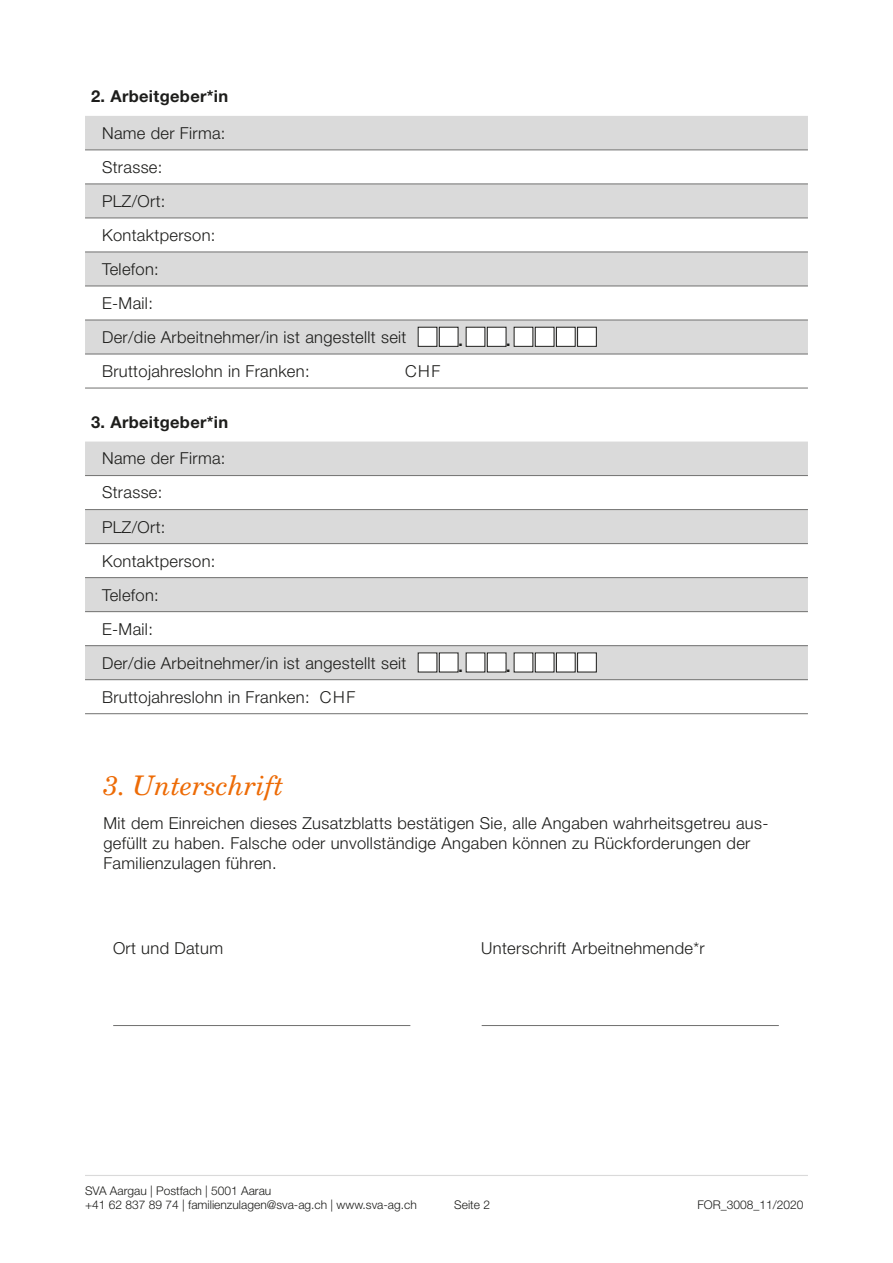
<style>
.page{position:relative;width:893px;height:1263px;background:#fff}
.page>*{position:absolute;margin:0;border:0;box-sizing:border-box;transform-origin:0 0}
.t1{font:italic 27px "New Century Schlbk LT Pro";color:#ed6b06}
.t2{font:500 18px "Helvetica Neue LT Pro";color:#1d1d1b}
.t3{font:300 16.5px/19.8px "Helvetica Neue LT Pro";letter-spacing:.02em;color:#1d1d1b}
.t4{font:700 16.5px "Helvetica Neue LT Pro";letter-spacing:.02em;color:#1d1d1b}
.t5{font:300 12px "Helvetica Neue LT Pro";color:#1d1d1b}
</style>
<div class="page">
<hr style="left:85px;top:1175px;width:723px;height:1px;background:#dadada">
<div style="left:85px;top:116px;width:723px;height:34px;background:#dadada"></div>
<svg style="left:85px;top:183px;width:723px;height:205px"></svg>
<svg style="left:85px;top:253px;width:723px;height:101px;fill:#dadada"></svg>
<hr style="left:85px;top:150px;width:723px;height:1px;background:#70706f">
<hr style="left:85px;top:184px;width:723px;height:1px;background:#70706f">
<hr style="left:85px;top:218px;width:723px;height:1px;background:#70706f">
<hr style="left:85px;top:252px;width:723px;height:1px;background:#70706f">
<hr style="left:85px;top:286px;width:723px;height:1px;background:#70706f">
<hr style="left:85px;top:320px;width:723px;height:1px;background:#70706f">
<hr style="left:85px;top:354px;width:723px;height:1px;background:#70706f">
<hr style="left:85px;top:388px;width:723px;height:1px;background:#70706f">
<div style="left:85px;top:441px;width:723px;height:34px;background:#dadada"></div>
<svg style="left:85px;top:476px;width:723px;height:205px"></svg>
<svg style="left:85px;top:578px;width:723px;height:101px;fill:#dadada"></svg>
<hr style="left:85px;top:475px;width:723px;height:1px;background:#70706f">
<hr style="left:85px;top:509px;width:723px;height:1px;background:#70706f">
<hr style="left:85px;top:543px;width:723px;height:1px;background:#70706f">
<hr style="left:85px;top:577px;width:723px;height:1px;background:#70706f">
<hr style="left:85px;top:611px;width:723px;height:1px;background:#70706f">
<hr style="left:85px;top:645px;width:723px;height:1px;background:#70706f">
<hr style="left:85px;top:679px;width:723px;height:1px;background:#70706f">
<hr style="left:85px;top:713px;width:723px;height:1px;background:#70706f">
<div style="left:396px;top:360px;width:303px;height:23px;background:#fff"></div>
<div style="left:418px;top:327px;width:19px;height:19px;background:#fff"></div>
<div style="left:418px;top:327px;width:19px;height:20px;border:1px solid #1d1d1b"></div>
<div style="left:439px;top:327px;width:19px;height:19px;background:#fff"></div>
<div style="left:439px;top:327px;width:19px;height:20px;border:1px solid #1d1d1b"></div>
<div style="left:466px;top:327px;width:19px;height:19px;background:#fff"></div>
<div style="left:466px;top:327px;width:19px;height:20px;border:1px solid #1d1d1b"></div>
<div style="left:487px;top:327px;width:19px;height:19px;background:#fff"></div>
<div style="left:487px;top:327px;width:19px;height:20px;border:1px solid #1d1d1b"></div>
<div style="left:514px;top:327px;width:19px;height:19px;background:#fff"></div>
<div style="left:514px;top:327px;width:19px;height:20px;border:1px solid #1d1d1b"></div>
<div style="left:556px;top:327px;width:19px;height:19px;background:#fff"></div>
<div style="left:556px;top:327px;width:20px;height:20px;border:1px solid #1d1d1b"></div>
<div style="left:535px;top:327px;width:19px;height:19px;background:#fff"></div>
<div style="left:535px;top:327px;width:19px;height:20px;border:1px solid #1d1d1b"></div>
<div style="left:578px;top:327px;width:18px;height:19px;background:#fff"></div>
<div style="left:577px;top:327px;width:20px;height:20px;border:1px solid #1d1d1b"></div>
<div style="left:418px;top:653px;width:19px;height:19px;background:#fff"></div>
<div style="left:439px;top:653px;width:19px;height:19px;background:#fff"></div>
<div style="left:466px;top:653px;width:19px;height:19px;background:#fff"></div>
<div style="left:487px;top:653px;width:19px;height:19px;background:#fff"></div>
<div style="left:514px;top:653px;width:19px;height:19px;background:#fff"></div>
<div style="left:556px;top:653px;width:19px;height:19px;background:#fff"></div>
<div style="left:556px;top:652px;width:20px;height:20px;border:1px solid #1d1d1b"></div>
<div style="left:535px;top:653px;width:19px;height:19px;background:#fff"></div>
<div style="left:578px;top:653px;width:18px;height:19px;background:#fff"></div>
<div style="left:577px;top:652px;width:20px;height:20px;border:1px solid #1d1d1b"></div>
<hr style="left:113px;top:1025px;width:297px;height:1px;background:#70706f">
<hr style="left:482px;top:1025px;width:297px;height:1px;background:#70706f">
<p class="t4" style="left:91px;top:86px;width:139px">2. Arbeitgeber*in</p>
<p class="t3" style="left:102px;top:123px;width:125px">Name der Firma:</p>
<p class="t3" style="left:102px;top:157px;width:62px">Strasse:</p>
<p class="t3" style="left:102px;top:191px;width:65px">PLZ/Ort:</p>
<p class="t3" style="left:102px;top:225px;width:115px">Kontaktperson:</p>
<p class="t3" style="left:102px;top:259px;width:58px">Telefon:</p>
<p class="t3" style="left:102px;top:293px;width:52px">E-Mail:</p>
<p class="t3" style="left:102px;top:327px;width:306px">Der/die Arbeitnehmer/in ist angestellt seit</p>
<p class="t3" style="left:102px;top:361px;width:209px">Bruttojahreslohn in Franken:</p>
<p class="t4" style="left:91px;top:412px;width:139px">3. Arbeitgeber*in</p>
<p class="t3" style="left:102px;top:448px;width:125px">Name der Firma:</p>
<p class="t3" style="left:102px;top:482px;width:62px">Strasse:</p>
<p class="t3" style="left:102px;top:516px;width:65px">PLZ/Ort:</p>
<p class="t3" style="left:102px;top:550px;width:115px">Kontaktperson:</p>
<p class="t3" style="left:102px;top:584px;width:58px">Telefon:</p>
<p class="t3" style="left:102px;top:618px;width:52px">E-Mail:</p>
<p class="t3" style="left:102px;top:652px;width:306px">Der/die Arbeitnehmer/in ist angestellt seit</p>
<p class="t3" style="left:102px;top:686px;width:209px">Bruttojahreslohn in Franken:</p>
<p class="t3" style="left:405px;top:361px;width:37px">CHF</p>
<p class="t3" style="left:320px;top:687px;width:37px">CHF</p>
<p class="t2" style="left:458px;top:329px;width:7px">.</p>
<p class="t2" style="left:506px;top:329px;width:7px">.</p>
<p class="t2" style="left:458px;top:655px;width:7px">.</p>
<p class="t2" style="left:506px;top:655px;width:7px">.</p>
<p class="t1" style="left:103px;top:768px;width:182px">3. Unterschrift</p>
<p class="t3" style="left:103px;top:813px;width:666px">Mit dem Einreichen dieses Zusatzblatts bestätigen Sie, alle Angaben wahrheitsgetreu aus&shy;gefüllt zu haben. Falsche oder unvollständige Angaben können zu Rückforderungen der<br>Familienzulagen führen.</p>
<p class="t3" style="left:113px;top:938px;width:111px">Ort und Datum</p>
<p class="t3" style="left:481px;top:938px;width:225px">Unterschrift Arbeitnehmende*r</p>
<p class="t5" style="left:85px;top:1183px;width:188px">SVA Aargau | Postfach | 5001 Aarau</p>
<p class="t5" style="left:85px;top:1197px;width:333px">+41 62 837 89 74 | familienzulagen@sva-ag.ch | www.sva-ag.ch</p>
<p class="t5" style="left:454px;top:1197px;width:37px">Seite 2</p>
<p class="t5" style="left:697px;top:1197px;width:108px">FOR_3008_11/2020</p>
</div>
